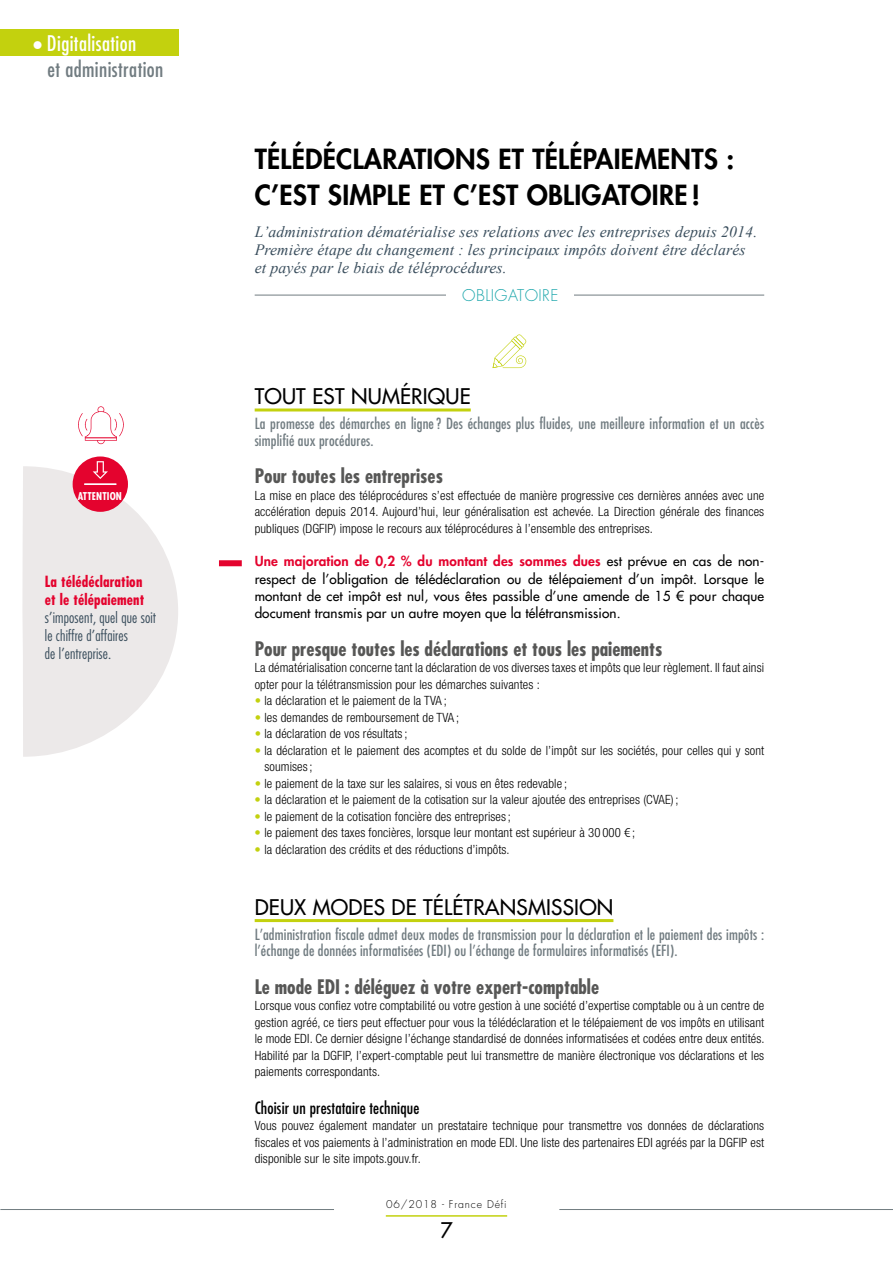
<style>
.page{position:relative;width:893px;height:1263px;background:#fff}
.page>*{position:absolute;margin:0;border:0;box-sizing:border-box;transform-origin:0 0}
.t1{font:800 27px/36px "Futura";letter-spacing:.01em;color:#000}
.t2{font:21px "Futura";letter-spacing:.01em;color:#000}
.t3{font:condensed 21px "Futura";letter-spacing:.02em;color:#717c81}
.t4{font:condensed 21px "Futura";letter-spacing:.02em;color:#fff}
.t5{font:700 condensed 19.5px "Futura";color:#575756}
.t6{font:condensed 16.5px "Futura";letter-spacing:.01em;color:#000}
.t7{font:italic 15.75px/18px "Times New Roman";letter-spacing:.01em;color:#394d5c}
.t8{font:300 15.75px "Futura";letter-spacing:.025em;color:#1ea7ac}
.t9{font:condensed 15px/16.5px "Futura";letter-spacing:.01em;color:#717c81}
.t10{font:300 condensed 15px/18px "Futura";letter-spacing:.01em;color:#394d5c}
.t11{font:700 condensed 15px/18px "Futura";letter-spacing:.01em;color:#e4032e}
.t12{font:13.5px/17.2px "Futura LT";letter-spacing:.01em;color:#000;text-align:justify}
.t13{font:300 condensed 12.75px/16.5px "Helvetica Neue";letter-spacing:.01em;color:#000;text-align:justify}
.t14{font:300 10.5px "Futura";letter-spacing:.08em;color:#000}
.t15{font:700 condensed 10.5px "Futura";letter-spacing:.015em;color:#fff}
.s1{font-weight:800;color:#e4032e}
.s2{color:#c3d10e}
.s3{font-family:"Linotype Euro Font Ato F";font-weight:400;font-stretch:normal}
</style>
<div class="page">
<div style="left:0;top:29px;width:179px;height:26px;background:#c3d10e"></div>
<hr style="left:0;top:1209px;width:334px;height:1px;background:#717c81">
<hr style="left:386px;top:1215px;width:121px;height:2px;background:#c3d10e">
<hr style="left:559px;top:1209px;width:334px;height:1px;background:#717c81">
<hr style="left:255px;top:295px;width:509px;height:1px;background:#717c81">
<hr style="left:255px;top:408px;width:216px;height:3px;background:#c3d10e">
<hr style="left:255px;top:919px;width:358px;height:3px;background:#c3d10e">
<svg style="left:493px;top:334px;width:33px;height:34px"></svg>
<div style="left:219px;top:560px;width:23px;height:6px;background:#e4032e"></div>
<svg style="left:78px;top:406px;width:46px;height:38px"></svg>
<svg style="left:22px;top:466px;width:156px;height:291px;fill:#ece9e9"></svg>
<div style="left:73px;top:456px;width:55px;height:56px;background:#e4032e;border-radius:50%"></div>
<hr style="left:84px;top:483px;width:33px;height:2px;background:#fff">
<svg style="left:93px;top:461px;width:15px;height:18px"></svg>
<div style="left:446px;top:287px;width:128px;height:16px;background:#fff"></div>
<h2 class="t4" style="left:33px;top:31px;width:104px">• Digitalisation</h2>
<h2 class="t3" style="left:48px;top:56px;width:117px">et administration</h2>
<p class="t15" style="left:78px;top:489px;width:46px">ATTENTION</p>
<p class="t11" style="left:45px;top:572px;width:101px">La télédéclaration et le télépaiement</p>
<p class="t10" style="left:45px;top:608px;width:113px">s’imposent, quel que soit le chiffre d’affaires<br>de l’entreprise.</p>
<h1 class="t1" style="left:255px;top:141px;width:481px">TÉLÉDÉCLARATIONS ET TÉLÉPAIEMENTS :<br>C’EST SIMPLE ET C’EST OBLIGATOIRE !</h1>
<p class="t7" style="left:255px;top:223px;width:504px">L’administration dématérialise ses relations avec les entreprises depuis 2014.<br>Première étape du changement : les principaux impôts doivent être déclarés et payés par le biais de téléprocédures.</p>
<p class="t8" style="left:462px;top:286px;width:98px">OBLIGATOIRE</p>
<h2 class="t2" style="left:255px;top:383px;width:218px">TOUT EST NUMÉRIQUE</h2>
<p class="t9" style="left:255px;top:415px;width:511px">La promesse des démarches en ligne? Des échanges plus fluides, une meilleure information et un accès simplifié aux procédures.</p>
<h3 class="t5" style="left:255px;top:464px;width:190px">Pour toutes les entreprises</h3>
<p class="t13" style="left:255px;top:487px;width:511px">La mise en place des téléprocédures s’est effectuée de manière progressive ces dernières années avec une accélération depuis 2014. Aujourd’hui, leur généralisation est achevée. La Direction générale des finances publiques (DGFIP) impose le recours aux téléprocédures à l’ensemble des entreprises.</p>
<p class="t12" style="left:255px;top:553px;width:511px"><span class="s1">Une majoration de 0,2 % du montant des sommes dues</span> est prévue en cas de non&shy;respect de l’obligation de télédéclaration ou de télépaiement d’un impôt. Lorsque le montant de cet impôt est nul, vous êtes passible d’une amende de 15 € pour chaque document transmis par un autre moyen que la télétransmission.</p>
<h3 class="t5" style="left:255px;top:636px;width:409px">Pour presque toutes les déclarations et tous les paiements</h3>
<p class="t13" style="left:255px;top:659px;width:511px">La dématérialisation concerne tant la déclaration de vos diverses taxes et impôts que leur règlement. Il faut ainsi opter pour la télétransmission pour les démarches suivantes :</p>
<p class="t13" style="left:255px;top:692px;width:194px"><span class="s2">•</span> la déclaration et le paiement de la TVA ;</p>
<p class="t13" style="left:255px;top:709px;width:206px"><span class="s2">•</span> les demandes de remboursement de TVA ;</p>
<p class="t13" style="left:255px;top:725px;width:154px"><span class="s2">•</span> la déclaration de vos résultats;</p>
<p class="t13" style="left:264px;top:742px;width:501px;text-indent:-10px"><span class="s2">•</span> la déclaration et le paiement des acomptes et du solde de l’impôt sur les sociétés, pour celles qui y sont soumises;</p>
<p class="t13" style="left:255px;top:775px;width:314px"><span class="s2">•</span> le paiement de la taxe sur les salaires, si vous en êtes redevable ;</p>
<p class="t13" style="left:255px;top:791px;width:425px"><span class="s2">•</span> la déclaration et le paiement de la cotisation sur la valeur ajoutée des entreprises (CVAE) ;</p>
<p class="t13" style="left:255px;top:808px;width:258px"><span class="s2">•</span> le paiement de la cotisation foncière des entreprises;</p>
<p class="t13" style="left:255px;top:824px;width:382px"><span class="s2">•</span> le paiement des taxes foncières, lorsque leur montant est supérieur à 30 000 <span class="s3">u</span> ;</p>
<p class="t13" style="left:255px;top:841px;width:257px"><span class="s2">•</span> la déclaration des crédits et des réductions d’impôts.</p>
<h2 class="t2" style="left:255px;top:893px;width:360px">DEUX MODES DE TÉLÉTRANSMISSION</h2>
<p class="t9" style="left:255px;top:926px;width:511px">L’administration fiscale admet deux modes de transmission pour la déclaration et le paiement des impôts : l’échange de données informatisées (EDI) ou l’échange de formulaires informatisés (EFI).</p>
<h3 class="t5" style="left:255px;top:974px;width:346px">Le mode EDI : déléguez à votre expert-comptable</h3>
<p class="t13" style="left:255px;top:997px;width:511px">Lorsque vous confiez votre comptabilité ou votre gestion à une société d’expertise comptable ou à un centre de gestion agréé, ce tiers peut effectuer pour vous la télédéclaration et le télépaiement de vos impôts en utilisant le mode EDI. Ce dernier désigne l’échange standardisé de données informatisées et codées entre deux entités.<br>Habilité par la DGFIP, l’expert-comptable peut lui transmettre de manière électronique vos déclarations et les paiements correspondants.</p>
<p class="t6" style="left:255px;top:1097px;width:166px">Choisir un prestataire technique</p>
<p class="t13" style="left:255px;top:1117px;width:511px">Vous pouvez également mandater un prestataire technique pour transmettre vos données de déclarations fiscales et vos paiements à l’administration en mode EDI. Une liste des partenaires EDI agréés par la DGFIP est disponible sur le site impots.gouv.fr.</p>
<p class="t14" style="left:386px;top:1198px;width:122px">06/2018 - France Défi</p>
<h2 class="t2" style="left:440px;top:1216px;width:14px">7</h2>
</div>
